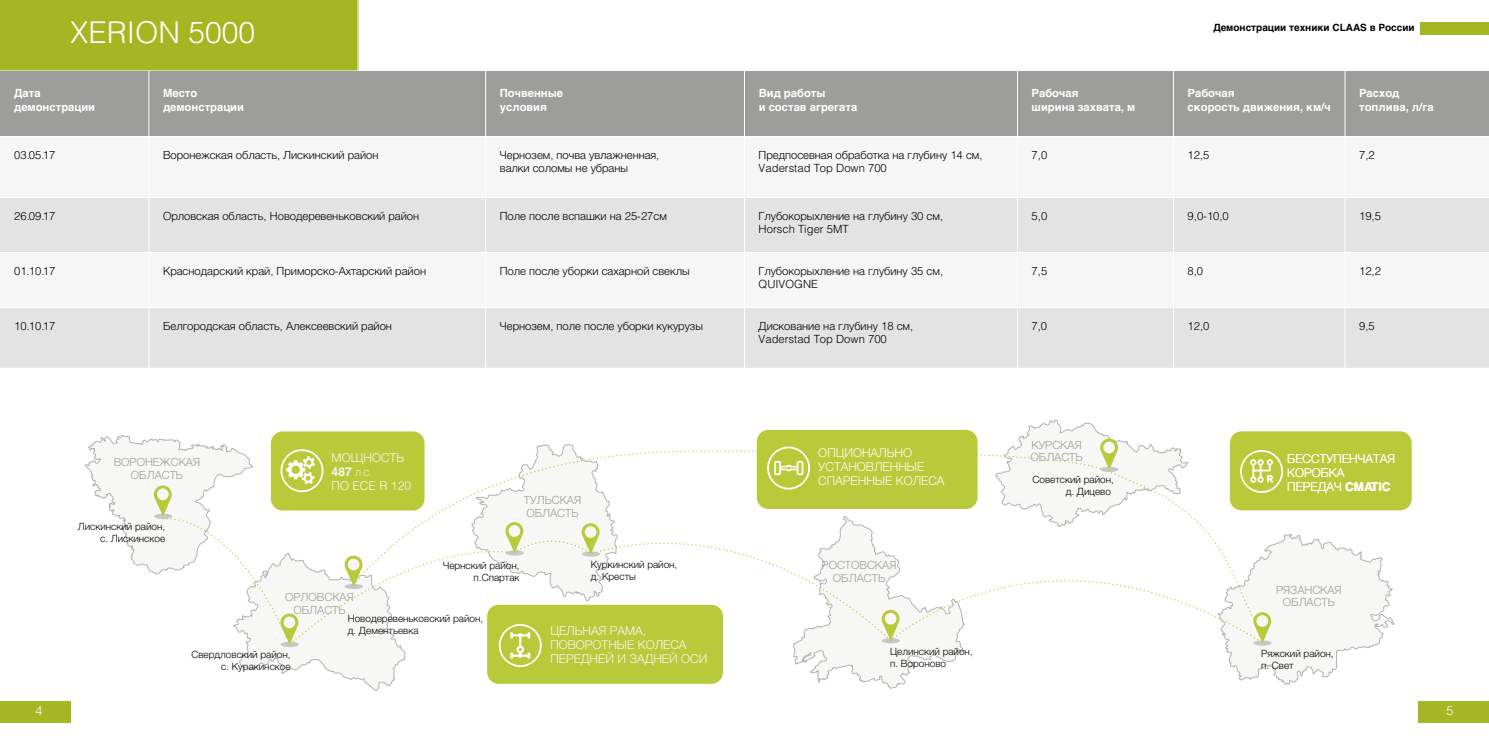
<style>
.page{position:relative;width:1489px;height:745px;background:#fff}
.page>*{position:absolute;margin:0;border:0;box-sizing:border-box;transform-origin:0 0}
.t1{font:300 30px "Helvetica";color:#fff}
.t2{font:300 12.5px "Helvetica";color:#fff}
.t3{font:300 12.12px/13.9px "Helvetica";color:#f7f7f6}
.t4{font:300 12.12px/13.9px "Helvetica";color:#fffdfe}
.t5{font:300 12.12px/13.9px "Helvetica";color:#fff}
.t6{font:300 11.25px/13.5px "Helvetica";color:#000}
.t7{font:700 11.25px/13.5px "Helvetica";color:#fff}
.t8{font:300 11.25px/12.9px "Helvetica";color:#9d9d9c;text-align:center}
.t9{font:300 10px/12px "Helvetica";color:#000;text-align:right}
.t10{font:700 10px "Helvetica";color:#000}
.t11{font:300 8.38px "Helvetica";color:#f7f7f6}
.s1{font-weight:700;font-size:12.12px}
.s2{font-weight:700}
</style>
<div class="page">
<div style="left:0;top:700px;width:71px;height:22px;background:#a5b623"></div>
<div style="left:1419px;top:22px;width:69px;height:13px;background:#a5b623"></div>
<div style="left:1417px;top:700px;width:71px;height:22px;background:#a5b623"></div>
<div style="left:0;top:0;width:358px;height:71px;background:#a5b623"></div>
<div style="left:0;top:71px;width:1488px;height:65px;background:#9d9d9c"></div>
<svg style="left:0;top:198px;width:1488px;height:169px;fill:#e3e3e3"></svg>
<hr style="left:149px;top:71px;width:1px;height:65px;background:#fff">
<hr style="left:485px;top:71px;width:1px;height:65px;background:#fff">
<hr style="left:744px;top:71px;width:1px;height:65px;background:#fff">
<hr style="left:1017px;top:71px;width:1px;height:65px;background:#fff">
<hr style="left:1173px;top:71px;width:1px;height:65px;background:#fff">
<hr style="left:1344px;top:71px;width:1px;height:65px;background:#fff">
<hr style="left:149px;top:198px;width:1px;height:54px;background:#fff">
<hr style="left:485px;top:198px;width:1px;height:54px;background:#fff">
<hr style="left:744px;top:198px;width:1px;height:54px;background:#fff">
<hr style="left:1017px;top:198px;width:1px;height:54px;background:#fff">
<hr style="left:1173px;top:198px;width:1px;height:54px;background:#fff">
<hr style="left:1344px;top:198px;width:1px;height:54px;background:#fff">
<hr style="left:0;top:252px;width:149px;height:1px;background:#fff">
<hr style="left:149px;top:252px;width:336px;height:1px;background:#fff">
<hr style="left:149px;top:253px;width:1px;height:54px;background:#fff">
<hr style="left:485px;top:252px;width:259px;height:1px;background:#fff">
<hr style="left:485px;top:253px;width:1px;height:54px;background:#fff">
<hr style="left:744px;top:252px;width:273px;height:1px;background:#fff">
<hr style="left:744px;top:253px;width:1px;height:54px;background:#fff">
<hr style="left:1017px;top:252px;width:156px;height:1px;background:#fff">
<hr style="left:1017px;top:253px;width:1px;height:54px;background:#fff">
<hr style="left:1173px;top:252px;width:171px;height:1px;background:#fff">
<hr style="left:1173px;top:253px;width:1px;height:54px;background:#fff">
<hr style="left:1344px;top:252px;width:144px;height:1px;background:#fff">
<hr style="left:1344px;top:253px;width:1px;height:54px;background:#fff">
<hr style="left:0;top:307px;width:149px;height:1px;background:#fff">
<hr style="left:149px;top:307px;width:336px;height:1px;background:#fff">
<hr style="left:149px;top:307px;width:1px;height:60px;background:#fff">
<hr style="left:485px;top:307px;width:259px;height:1px;background:#fff">
<hr style="left:485px;top:307px;width:1px;height:60px;background:#fff">
<hr style="left:744px;top:307px;width:273px;height:1px;background:#fff">
<hr style="left:744px;top:307px;width:1px;height:60px;background:#fff">
<hr style="left:1017px;top:307px;width:156px;height:1px;background:#fff">
<hr style="left:1017px;top:307px;width:1px;height:60px;background:#fff">
<hr style="left:1173px;top:307px;width:171px;height:1px;background:#fff">
<hr style="left:1173px;top:307px;width:1px;height:60px;background:#fff">
<hr style="left:1344px;top:307px;width:144px;height:1px;background:#fff">
<hr style="left:1344px;top:307px;width:1px;height:60px;background:#fff">
<svg style="left:793px;top:645px;width:171px;height:43px"></svg>
<svg style="left:1225px;top:534px;width:169px;height:150px"></svg>
<div style="left:1256px;top:614px;width:11px;height:12px;background:#f7f7f6;border-radius:50%"></div>
<svg style="left:1010px;top:419px;width:164px;height:29px"></svg>
<div style="left:1103px;top:441px;width:11px;height:12px;background:#f7f7f6;border-radius:50%"></div>
<svg style="left:406px;top:448px;width:858px;height:197px"></svg>
<div style="left:271px;top:431px;width:153px;height:79px;background:#b8ca39;border-radius:12px"></div>
<div style="left:487px;top:604px;width:236px;height:79px;background:#b8ca39;border-radius:12px"></div>
<div style="left:756px;top:429px;width:221px;height:79px;background:#b8ca39;border-radius:12px"></div>
<div style="left:1229px;top:431px;width:182px;height:79px;background:#b8ca39;border-radius:12px"></div>
<svg style="left:1240px;top:450px;width:42px;height:42px"></svg>
<svg style="left:499px;top:624px;width:42px;height:42px"></svg>
<svg style="left:767px;top:446px;width:43px;height:43px"></svg>
<svg style="left:85px;top:434px;width:321px;height:257px"></svg>
<h1 class="t1" style="left:70px;top:7px;width:187px">XERION 5000</h1>
<p class="t10" style="left:1213px;top:20px;width:203px">Демонстрации техники CLAAS в России</p>
<p class="t7" style="left:14px;top:86px;width:82px">Дата демонстрации</p>
<p class="t7" style="left:163px;top:86px;width:82px">Место демонстрации</p>
<p class="t7" style="left:500px;top:86px;width:65px">Почвенные условия</p>
<p class="t7" style="left:758px;top:86px;width:100px">Вид работы<br>и состав агрегата</p>
<p class="t7" style="left:1031px;top:86px;width:105px">Рабочая<br>ширина захвата, м</p>
<p class="t7" style="left:1187px;top:86px;width:144px">Рабочая<br>скорость движения, км/ч</p>
<p class="t7" style="left:1358px;top:86px;width:76px">Расход топлива, л/га</p>
<p class="t6" style="left:14px;top:147px;width:43px">03.05.17</p>
<p class="t6" style="left:163px;top:147px;width:217px">Воронежская область, Лискинский район</p>
<p class="t6" style="left:500px;top:147px;width:161px">Чернозем, почва увлажненная, валки соломы не убраны</p>
<p class="t6" style="left:758px;top:147px;width:225px">Предпосевная обработка на глубину 14 см,<br>Vaderstad Top Down 700</p>
<p class="t6" style="left:1031px;top:147px;width:17px">7,0</p>
<p class="t6" style="left:1187px;top:147px;width:23px">12,5</p>
<p class="t6" style="left:1358px;top:147px;width:17px">7,2</p>
<p class="t6" style="left:14px;top:208px;width:43px">26.09.17</p>
<p class="t6" style="left:163px;top:208px;width:258px">Орловская область, Новодеревеньковский район</p>
<p class="t6" style="left:500px;top:208px;width:169px">Поле после вспашки на 25-27см</p>
<p class="t6" style="left:758px;top:208px;width:186px">Глубокорыхление на глубину 30 см,<br>Horsch Tiger 5MT</p>
<p class="t6" style="left:1031px;top:208px;width:17px">5,0</p>
<p class="t6" style="left:1187px;top:208px;width:43px">9,0-10,0</p>
<p class="t6" style="left:1358px;top:208px;width:23px">19,5</p>
<p class="t6" style="left:14px;top:263px;width:43px">01.10.17</p>
<p class="t6" style="left:163px;top:263px;width:264px">Краснодарский край, Приморско-Ахтарский район</p>
<p class="t6" style="left:500px;top:263px;width:191px">Поле после уборки сахарной свеклы</p>
<p class="t6" style="left:758px;top:263px;width:186px">Глубокорыхление на глубину 35 см,<br>QUIVOGNE</p>
<p class="t6" style="left:1031px;top:263px;width:17px">7,5</p>
<p class="t6" style="left:1187px;top:263px;width:17px">8,0</p>
<p class="t6" style="left:1358px;top:263px;width:23px">12,2</p>
<p class="t6" style="left:14px;top:318px;width:43px">10.10.17</p>
<p class="t6" style="left:163px;top:318px;width:230px">Белгородская область, Алексеевский район</p>
<p class="t6" style="left:500px;top:318px;width:204px">Чернозем, поле после уборки кукурузы</p>
<p class="t6" style="left:758px;top:318px;width:156px">Дискование на глубину 18 см,<br>Vaderstad Top Down 700</p>
<p class="t6" style="left:1031px;top:318px;width:17px">7,0</p>
<p class="t6" style="left:1187px;top:318px;width:23px">12,0</p>
<p class="t6" style="left:1358px;top:318px;width:17px">9,5</p>
<p class="t2" style="left:36px;top:699px;width:8px">4</p>
<p class="t8" style="left:114px;top:454px;width:88px">ВОРОНЕЖСКАЯ<br>ОБЛАСТЬ</p>
<p class="t9" style="left:78px;top:519px;width:89px">Лискинский район, с. Лискинское</p>
<p class="t3" style="left:331px;top:449px;width:74px">МОЩНОСТЬ</p>
<p class="t11" style="left:331px;top:465px;width:42px"><span class="s1">487</span> Л.С.</p>
<p class="t3" style="left:331px;top:477px;width:81px">ПО ECE R 120</p>
<p class="t8" style="left:524px;top:492px;width:59px;text-align:left">ТУЛЬСКАЯ<br>ОБЛАСТЬ</p>
<p class="t9" style="left:443px;top:558px;width:78px">Чернский район, п.Спартак</p>
<p class="t9" style="left:591px;top:557px;width:88px;text-align:left">Куркинский район, д. Кресты</p>
<p class="t8" style="left:285px;top:589px;width:70px">ОРЛОВСКАЯ<br>ОБЛАСТЬ</p>
<p class="t9" style="left:348px;top:611px;width:137px;text-align:left">Новодеревеньковский район, д. Дементьевка</p>
<p class="t9" style="left:191px;top:647px;width:101px">Свердловский район, с. Куракинское</p>
<p class="t3" style="left:550px;top:622px;width:158px">ЦЕЛЬНАЯ РАМА,<br>ПОВОРОТНЫЕ КОЛЕСА<br>ПЕРЕДНЕЙ И ЗАДНЕЙ ОСИ</p>
<p class="t8" style="left:1030px;top:437px;width:54px;text-align:left">КУРСКАЯ<br>ОБЛАСТЬ</p>
<p class="t4" style="left:818px;top:445px;width:128px">ОПЦИОНАЛЬНО<br>УСТАНОВЛЕННЫЕ<br>СПАРЕННЫЕ КОЛЕСА</p>
<p class="t5" style="left:1287px;top:450px;width:109px">БЕССТУПЕНЧАТАЯ<br>КОРОБКА<br>ПЕРЕДАЧ <span class="s2">CMATIC</span></p>
<p class="t9" style="left:1032px;top:472px;width:83px">Советский район, д. Дицево</p>
<p class="t8" style="left:821px;top:557px;width:76px">РОСТОВСКАЯ<br>ОБЛАСТЬ</p>
<p class="t9" style="left:890px;top:644px;width:84px;text-align:left">Целинский район, п. Вороново</p>
<p class="t8" style="left:1275px;top:582px;width:67px">РЯЗАНСКАЯ<br>ОБЛАСТЬ</p>
<p class="t9" style="left:1260px;top:646px;width:74px;text-align:left">Ряжский район, п. Свет</p>
<p class="t2" style="left:1446px;top:699px;width:8px">5</p>
</div>
